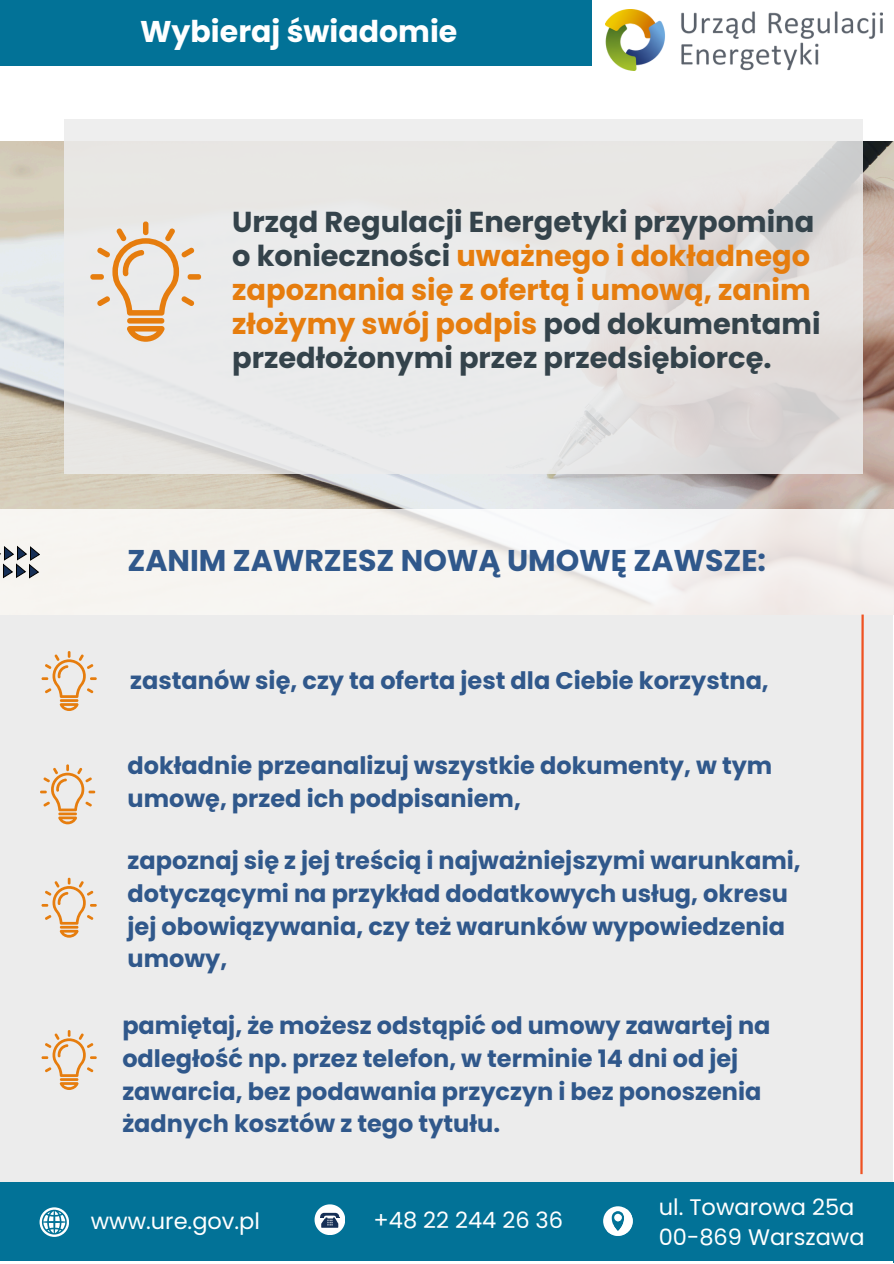
<style>
.page{position:relative;width:894px;height:1264px;background:#fff}
.page>*{position:absolute;margin:0;border:0;box-sizing:border-box;transform-origin:0 0}
.t1{font:700 30px "Poppins";color:#30588b}
.t2{font:700 30px "Poppins";color:#fff}
.t3{font:700 28.8px/33.9px "Poppins";color:#34434b}
.t4{font:700 24px/32.7px "Poppins";color:#30588b}
.t5{font:22.5px "Poppins";color:#fff}
.s1{color:#e67d0e}
</style>
<div class="page">
<div style="left:0;top:611px;width:892px;height:572px;background:#ececec"></div>
<img style="left:0;top:141px;width:893px;height:368px">
<svg style="left:64px;top:119px;width:798px;height:354px;background:#e6e5e4"></svg>
<div style="left:0;top:509px;width:893px;height:105px;background:#f6f4f1"></div>
<svg style="left:860px;top:614px;width:4px;height:561px"></svg>
<img style="left:605px;top:9px;width:277px;height:62px">
<svg style="left:0;top:546px;width:39px;height:32px"></svg>
<hr style="left:893px;top:1186px;width:1px;height:76px;background:#027297">
<div style="left:1px;top:0;width:590px;height:66px;background:#027297"></div>
<svg style="left:41px;top:651px;width:56px;height:60px"></svg>
<svg style="left:40px;top:764px;width:56px;height:60px"></svg>
<svg style="left:41px;top:877px;width:56px;height:60px"></svg>
<svg style="left:41px;top:1030px;width:56px;height:59px"></svg>
<div style="left:0;top:1181px;width:893px;height:79px;background:#027297"></div>
<svg style="left:40px;top:1207px;width:29px;height:29px"></svg>
<svg style="left:314px;top:1204px;width:31px;height:30px"></svg>
<svg style="left:603px;top:1206px;width:29px;height:29px"></svg>
<svg style="left:89px;top:220px;width:113px;height:122px;background:#e9d5c1"></svg>
<h2 class="t2" style="left:140px;top:11px;width:319px">Wybieraj świadomie</h2>
<p class="t3" style="left:232px;top:205px;width:589px">Urząd Regulacji Energetyki przypomina o konieczności <span class="s1">uważnego i dokładnego zapoznania się z ofertą i umową, zanim złożymy swój podpis</span> pod dokumentami przedłożonymi przez przedsiębiorcę.</p>
<p class="t1" style="left:127px;top:539px;width:640px">ZANIM ZAWRZESZ NOWĄ UMOWĘ ZAWSZE:</p>
<p class="t4" style="left:130px;top:664px;width:640px">zastanów się, czy ta oferta jest dla Ciebie korzystna,</p>
<p class="t4" style="left:127px;top:749px;width:646px">dokładnie przeanalizuj wszystkie dokumenty, w tym umowę, przed ich podpisaniem,</p>
<h1 class="t4" style="left:127px;top:844px;width:674px">zapoznaj się z jej treścią i najważniejszymi warunkami, dotyczącymi na przykład dodatkowych usług, okresu jej obowiązywania, czy też warunków wypowiedzenia umowy,</h1>
<p class="t4" style="left:122px;top:1009px;width:649px">pamiętaj, że możesz odstąpić od umowy zawartej na odległość np. przez telefon, w terminie 14 dni od jej zawarcia, bez podawania przyczyn i bez ponoszenia żadnych kosztów z tego tytułu.</p>
<p class="t5" style="left:91px;top:1205px;width:171px">www.ure.gov.pl</p>
<p class="t5" style="left:373px;top:1204px;width:191px">+48 22 244 26 36</p>
<h3 class="t5" style="left:658px;top:1191px;width:197px">ul. Towarowa 25a</h3>
<h3 class="t5" style="left:658px;top:1221px;width:207px">00-869 Warszawa</h3>
</div>
